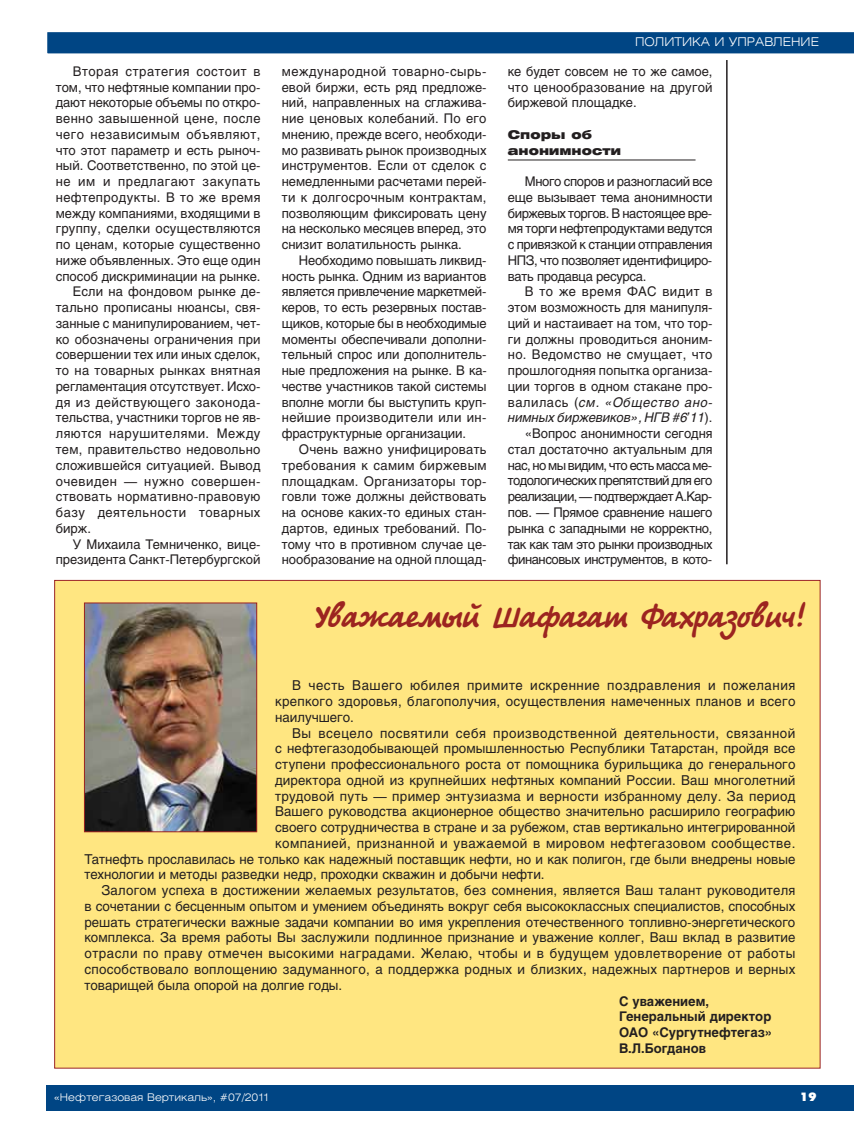
<style>
.page{position:relative;width:854px;height:1131px;background:#fff}
.page>*{position:absolute;margin:0;border:0;box-sizing:border-box;transform-origin:0 0}
.t1{font:30px "Tatiana C";color:#9c2420}
.t2{font:13.5px/15.8px "Helios";letter-spacing:.01em;color:#231f20;text-align:justify}
.t3{font:13.5px "Helios";letter-spacing:.035em;color:#231f20}
.t4{font:13.5px "Helios";letter-spacing:.04em;color:#231f20}
.t5{font:13.2px/15.8px "Helios";color:#231f20;text-align:justify}
.t6{font:13.2px "Helios";letter-spacing:.04em;color:#231f20}
.t7{font:13.2px "Helios";letter-spacing:.02em;color:#231f20}
.t8{font:700 13.2px/15.8px "Helios";color:#231f20}
.t9{font:13.2px "Helios";letter-spacing:.025em;color:#231f20}
.t10{font:13.2px "Helios";letter-spacing:.035em;color:#231f20}
.t11{font:13.2px "Helios";letter-spacing:.03em;color:#231f20}
.t12{font:300 12px "Helios Ext";color:#fff}
.t13{font:900 12px/15.8px "Helios Ext";letter-spacing:.005em;color:#231f20}
.t14{font:12px "Futura Futuris XC";color:#fff}
.t15{font:300 10.5px "Helios Ext";color:#fff}
.s1{font-style:italic}
</style>
<div class="page">
<div style="left:46px;top:1085px;width:807px;height:25px;background:#004584"></div>
<svg style="left:47px;top:32px;width:806px;height:22px;background:#084b88"></svg>
<hr style="left:725px;top:60px;width:2px;height:504px;background:#231f20">
<hr style="left:507px;top:160px;width:188px;height:1px;background:#231f20">
<div style="left:55px;top:581px;width:764px;height:486px;background:#ffe681"></div>
<img style="left:86px;top:604px;width:169px;height:226px">
<div style="left:84px;top:602px;width:173px;height:230px;border:1px solid #9c2420"></div>
<p class="t6" style="left:73px;top:66px;width:189px">Вторая стратегия состоит в</p>
<p class="t5" style="left:56px;top:80px;width:206px">том, что нефтяные компании про-</p>
<p class="t5" style="left:56px;top:96px;width:206px">дают некоторые объемы по откро-</p>
<p class="t9" style="left:56px;top:113px;width:206px">венно завышенной цене, после</p>
<p class="t6" style="left:56px;top:129px;width:206px">чего независимым объявляют,</p>
<p class="t5" style="left:56px;top:143px;width:206px">что этот параметр и есть рыноч-</p>
<p class="t5" style="left:56px;top:159px;width:206px">ный. Соответственно, по этой це-</p>
<p class="t6" style="left:56px;top:176px;width:206px">не им и предлагают закупать</p>
<p class="t11" style="left:56px;top:192px;width:206px">нефтепродукты. В то же время</p>
<p class="t5" style="left:56px;top:206px;width:206px">между компаниями, входящими в</p>
<p class="t7" style="left:56px;top:224px;width:206px">группу, сделки осуществляются</p>
<p class="t5" style="left:56px;top:238px;width:206px">по ценам, которые существенно</p>
<p class="t5" style="left:56px;top:254px;width:206px">ниже объявленных. Это еще один</p>
<p class="t5" style="left:56px;top:269px;width:206px">способ дискриминации на рынке.</p>
<p class="t5" style="left:73px;top:285px;width:189px">Если на фондовом рынке де-</p>
<p class="t5" style="left:56px;top:301px;width:206px">тально прописаны нюансы, свя-</p>
<p class="t5" style="left:56px;top:317px;width:206px">занные с манипулированием, чет-</p>
<p class="t5" style="left:56px;top:332px;width:206px">ко обозначены ограничения при</p>
<p class="t5" style="left:56px;top:348px;width:206px">совершении тех или иных сделок,</p>
<p class="t7" style="left:56px;top:365px;width:206px">то на товарных рынках внятная</p>
<p class="t5" style="left:56px;top:380px;width:206px">регламентация отсутствует. Исхо-</p>
<p class="t10" style="left:56px;top:397px;width:206px">дя из действующего законода-</p>
<p class="t5" style="left:56px;top:411px;width:206px">тельства, участники торгов не яв-</p>
<p class="t6" style="left:56px;top:428px;width:206px">ляются нарушителями. Между</p>
<p class="t7" style="left:56px;top:444px;width:206px">тем, правительство недовольно</p>
<p class="t5" style="left:56px;top:458px;width:206px">сложившейся ситуацией. Вывод</p>
<p class="t6" style="left:56px;top:476px;width:206px">очевиден — нужно совершен-</p>
<p class="t9" style="left:56px;top:491px;width:206px">ствовать нормативно-правовую</p>
<p class="t6" style="left:56px;top:507px;width:206px">базу деятельности товарных</p>
<p class="t5" style="left:56px;top:521px;width:37px">бирж.</p>
<p class="t5" style="left:73px;top:537px;width:189px">У Михаила Темниченко, вице-</p>
<p class="t5" style="left:56px;top:553px;width:206px">президента Санкт-Петербургской</p>
<p class="t5" style="left:281px;top:65px;width:206px">международной товарно-сырь&shy;евой биржи, есть ряд предложе&shy;ний, направленных на сглажива&shy;ние ценовых колебаний. По его мнению, прежде всего, необходи&shy;мо развивать рынок производных инструментов. Если от сделок с немедленными расчетами перей&shy;ти к долгосрочным контрактам, позволяющим фиксировать цену на несколько месяцев вперед, это снизит волатильность рынка.</p>
<p class="t5" style="left:281px;top:254px;width:206px;text-indent:17px">Необходимо повышать ликвид&shy;ность рынка. Одним из вариантов является привлечение маркетмей&shy;керов, то есть резервных постав&shy;щиков, которые бы в необходимые моменты обеспечивали дополни&shy;тельный спрос или дополнитель&shy;ные предложения на рынке. В ка&shy;честве участников такой системы вполне могли бы выступить круп&shy;нейшие производители или ин&shy;фраструктурные организации.</p>
<p class="t5" style="left:281px;top:443px;width:206px;text-indent:17px">Очень важно унифицировать требования к самим биржевым площадкам. Организаторы тор&shy;говли тоже должны действовать на основе каких-то единых стан&shy;дартов, единых требований. По&shy;тому что в противном случае це&shy;нообразование на одной площад-</p>
<p class="t12" style="left:634px;top:37px;width:185px">ПОЛИТИКА И УПРАВЛЕНИЕ</p>
<p class="t5" style="left:507px;top:65px;width:206px">ке будет совсем не то же самое, что ценообразование на другой биржевой площадке.</p>
<p class="t13" style="left:507px;top:128px;width:114px">Споры об анонимности</p>
<p class="t5" style="left:507px;top:175px;width:206px;text-indent:17px">Много споров и разногласий все еще вызывает тема анонимности биржевых торгов. В настоящее вре&shy;мя торги нефтепродуктами ведутся с привязкой к станции отправления НПЗ, что позволяет идентифициро&shy;вать продавца ресурса.</p>
<p class="t5" style="left:507px;top:285px;width:206px;text-align:right">В то же время ФАС видит в этом возможность для манипуля&shy;ций и настаивает на том, что тор&shy;ги должны проводиться аноним&shy;но. Ведомство не смущает, что прошлогодняя попытка организа&shy;ции торгов в одном стакане про&shy;валилась (<span class="s1">см. «Общество ано&shy;нимных биржевиков», НГВ #6’11</span>). «Вопрос анонимности сегодня стал достаточно актуальным для нас, но мы видим, что есть масса ме&shy;тодологических препятствий для его реализации, — подтверждает А.Кар&shy;пов. — Прямое сравнение нашего рынка с западными не корректно, так как там это рынки производных финансовых инструментов, в кото-</p>
<h1 class="t1" style="left:314px;top:603px;width:493px">Уважаемый Шафагат Фахразович!</h1>
<p class="t2" style="left:275px;top:679px;width:521px;text-indent:17px">В честь Вашего юбилея примите искренние поздравления и пожелания крепкого здоровья, благополучия, осуществления намеченных планов и всего наилучшего.</p>
<p class="t4" style="left:292px;top:727px;width:504px">Вы всецело посвятили себя производственной деятельности, связанной</p>
<p class="t2" style="left:275px;top:742px;width:521px">с нефтегазодобывающей промышленностью Республики Татарстан, пройдя все</p>
<p class="t2" style="left:275px;top:757px;width:521px">ступени профессионального роста от помощника бурильщика до генерального</p>
<p class="t2" style="left:275px;top:773px;width:521px">директора одной из крупнейших нефтяных компаний России. Ваш многолетний</p>
<p class="t2" style="left:275px;top:789px;width:521px">трудовой путь — пример энтузиазма и верности избранному делу. За период</p>
<p class="t2" style="left:275px;top:805px;width:521px">Вашего руководства акционерное общество значительно расширило географию</p>
<p class="t2" style="left:275px;top:820px;width:521px">своего сотрудничества в стране и за рубежом, став вертикально интегрированной</p>
<p class="t3" style="left:275px;top:838px;width:521px">компанией, признанной и уважаемой в мировом нефтегазовом сообществе.</p>
<p class="t2" style="left:84px;top:852px;width:712px">Татнефть прославилась не только как надежный поставщик нефти, но и как полигон, где были внедрены новые</p>
<p class="t2" style="left:84px;top:868px;width:461px">технологии и методы разведки недр, проходки скважин и добычи нефти.</p>
<p class="t2" style="left:101px;top:883px;width:695px">Залогом успеха в достижении желаемых результатов, без сомнения, является Ваш талант руководителя</p>
<p class="t2" style="left:84px;top:899px;width:712px">в сочетании с бесценным опытом и умением объединять вокруг себя высококлассных специалистов, способных</p>
<p class="t2" style="left:84px;top:915px;width:712px">решать стратегически важные задачи компании во имя укрепления отечественного топливно-энергетического</p>
<p class="t2" style="left:84px;top:931px;width:712px">комплекса. За время работы Вы заслужили подлинное признание и уважение коллег, Ваш вклад в развитие</p>
<p class="t3" style="left:84px;top:948px;width:712px">отрасли по праву отмечен высокими наградами. Желаю, чтобы и в будущем удовлетворение от работы</p>
<p class="t2" style="left:84px;top:962px;width:712px">способствовало воплощению задуманного, а поддержка родных и близких, надежных партнеров и верных</p>
<p class="t2" style="left:84px;top:978px;width:259px">товарищей была опорой на долгие годы.</p>
<p class="t8" style="left:618px;top:994px;width:155px">С уважением,<br>Генеральный директор<br>ОАО «Сургутнефтегаз»<br>В.Л.Богданов</p>
<p class="t15" style="left:54px;top:1092px;width:216px">«Нефтегазовая Вертикаль», #07/2011</p>
<p class="t14" style="left:799px;top:1092px;width:18px">19</p>
</div>
